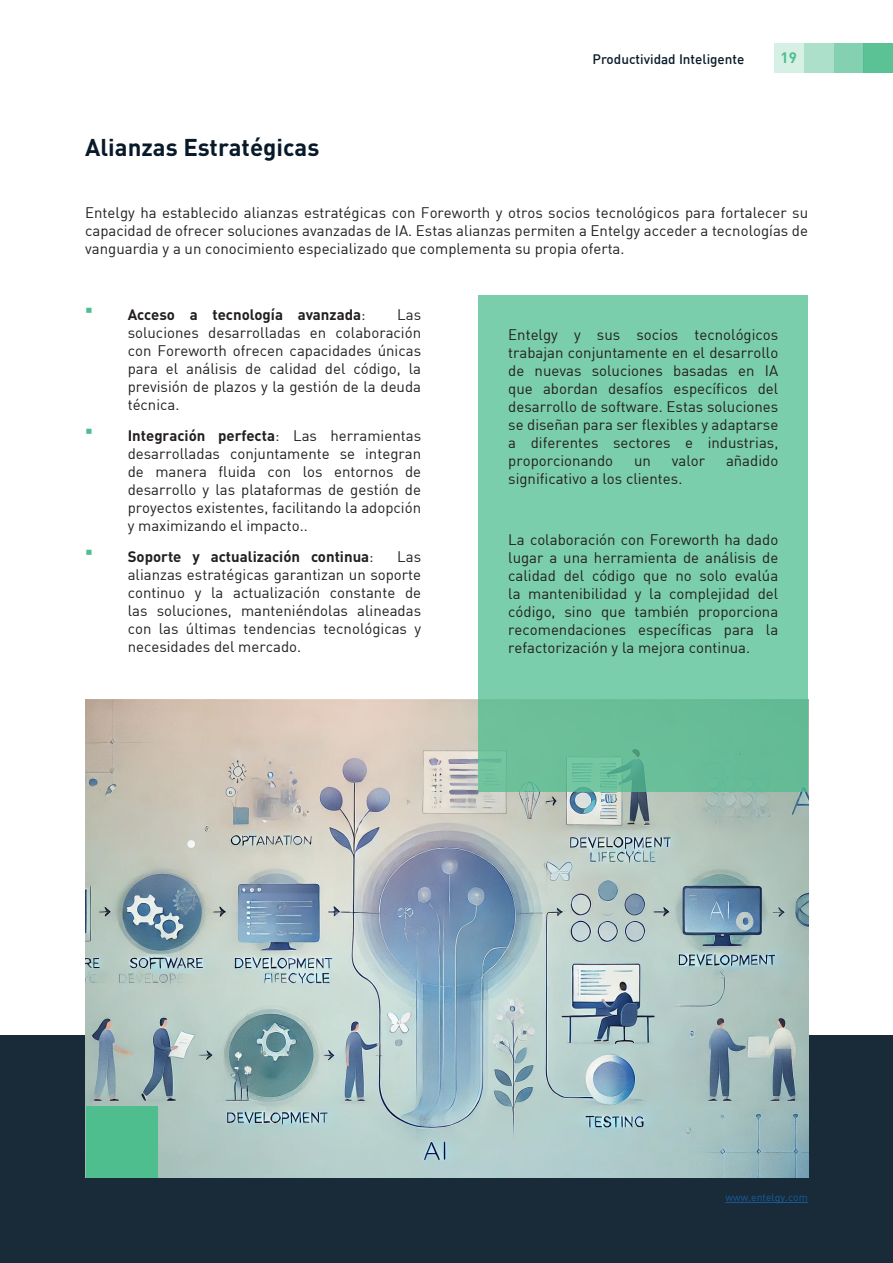
<style>
.page{position:relative;width:893px;height:1263px;background:#fff}
.page>*{position:absolute;margin:0;border:0;box-sizing:border-box;transform-origin:0 0}
.Body_Text{font:700 24px "DIN";color:#081a29}
.Body_Text-2{font:15px/18px "DIN";color:#231f20;text-align:justify}
.t1{font:700 15px "DIN";color:#231f20}
.Body_Text-3{font:700 15px "DIN";color:#4fbe8f}
.Body_Text-4{font:500 13.5px "DIN";color:#081a29}
.Hilite_Italic_Text{font:10.5px "DIN";color:#175d9e}
.s1{font-weight:400}
.s2{font-weight:700}
</style>
<div class="page">
<div style="left:0;top:1035px;width:893px;height:228px;background:#192a38"></div>
<img style="left:85px;top:700px;width:723px;height:477px">
<div style="left:478px;top:295px;width:330px;height:497px;background:linear-gradient(to bottom,#80d2b0,#6fc39f)"></div>
<div style="left:86px;top:1106px;width:72px;height:71px;background:#4fbe8f"></div>
<hr style="left:725px;top:1202px;width:83px;height:1px;background:#175d9e">
<div style="left:863px;top:43px;width:30px;height:30px;background:#5bc296"></div>
<div style="left:834px;top:43px;width:29px;height:30px;background:#84d1b1"></div>
<div style="left:804px;top:43px;width:30px;height:30px;background:#ade0cb"></div>
<div style="left:775px;top:43px;width:29px;height:30px;background:#d6f0e5"></div>
<p class="Body_Text" style="left:85px;top:132px;width:236px">Alianzas Estratégicas</p>
<p class="Body_Text-4" style="left:593px;top:50px;width:153px">Productividad Inteligente</p>
<p class="Body_Text-3" style="left:781px;top:48px;width:18px">19</p>
<p class="Body_Text-2" style="left:85px;top:203px;width:724px">Entelgy ha establecido alianzas estratégicas con Foreworth y otros socios tecnológicos para fortalecer su capacidad de ofrecer soluciones avanzadas de IA. Estas alianzas permiten a Entelgy acceder a tecnologías de vanguardia y a un conocimiento especializado que complementa su propia oferta.</p>
<p class="t1" style="left:128px;top:305px;width:239px">Acceso a tecnología avanzada<span class="s1">:</span></p>
<p class="Body_Text-2" style="left:128px;top:306px;width:295px;text-indent:269px">Las soluciones desarrolladas en colaboración con Foreworth ofrecen capacidades únicas para el análisis de calidad del código, la previsión de plazos y la gestión de la deuda técnica.</p>
<p class="Body_Text-2" style="left:128px;top:426px;width:295px"><span class="s2">Integración perfecta</span>: Las herramientas desarrolladas conjuntamente se integran de manera fluida con los entornos de desarrollo y las plataformas de gestión de proyectos existentes, facilitando la adopción y maximizando el impacto..</p>
<p class="t1" style="left:128px;top:547px;width:248px">Soporte y actualización continua<span class="s1">:</span></p>
<p class="Body_Text-2" style="left:128px;top:547px;width:295px;text-indent:269px">Las alianzas estratégicas garantizan un soporte continuo y la actualización constante de las soluciones, manteniéndolas alineadas con las últimas tendencias tecnológicas y necesidades del mercado.</p>
<p class="Body_Text-2" style="left:508px;top:325px;width:272px">Entelgy y sus socios tecnológicos trabajan conjuntamente en el desarrollo de nuevas soluciones basadas en IA que abordan desafíos específicos del desarrollo de software. Estas soluciones se diseñan para ser flexibles y adaptarse a diferentes sectores e industrias, proporcionando</p>
<p class="Body_Text-2" style="left:634px;top:451px;width:18px">un</p>
<p class="Body_Text-2" style="left:672px;top:451px;width:35px">valor</p>
<p class="Body_Text-2" style="left:726px;top:451px;width:54px">añadido</p>
<p class="Body_Text-2" style="left:508px;top:469px;width:176px">significativo a los clientes.</p>
<p class="Body_Text-2" style="left:508px;top:530px;width:272px">La colaboración con Foreworth ha dado lugar a una herramienta de análisis de calidad del código que no solo evalúa la mantenibilidad y la complejidad del código, sino que también proporciona recomendaciones específicas para la refactorización y la mejora continua.</p>
<p class="Hilite_Italic_Text" style="left:725px;top:1190px;width:84px">www.entelgy.com</p>
</div>
